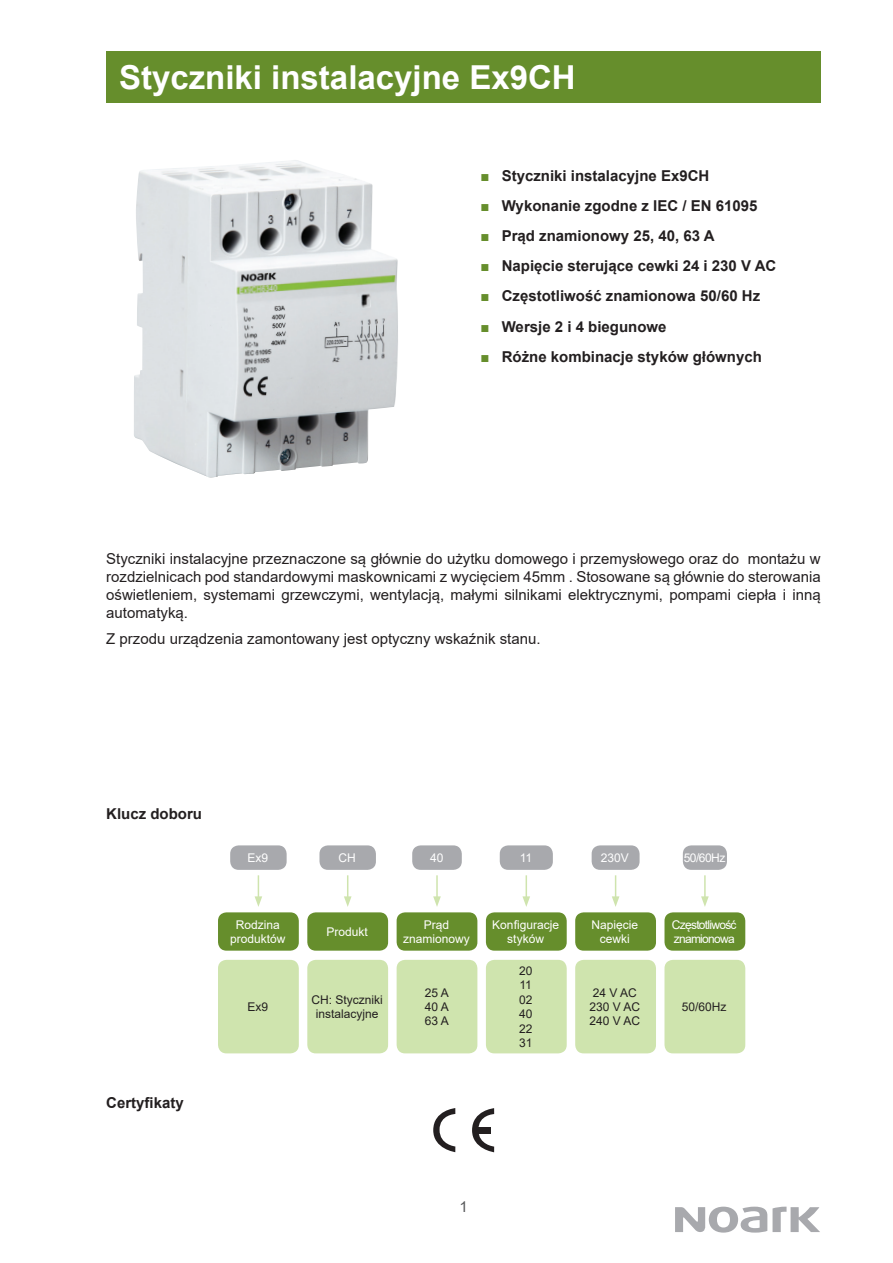
<style>
.page{position:relative;width:893px;height:1263px;background:#fff}
.page>*{position:absolute;margin:0;border:0;box-sizing:border-box;transform-origin:0 0}
.t1{font:700 33px "Arial";color:#fff}
.t2{font:15px/18px "Arial";color:#231f20;text-align:justify}
.t3{font:700 15px "Arial";color:#231f20}
.t4{font:15px "Arial";color:#57585a}
.t5{font:12px/14.4px "Arial";color:#fff;text-align:center}
.t6{font:12px/14.4px "Arial";color:#231f20;text-align:justify}
.t7{font:12px/14.4px "Arial";letter-spacing:-.06em;color:#fff}
.s1{color:#668e2c}
</style>
<div class="page">
<svg style="left:675px;top:1206px;width:145px;height:26px"></svg>
<div style="left:106px;top:51px;width:715px;height:51px;background:#668e2c"></div>
<div style="left:230px;top:845px;width:57px;height:25px;background:#a8a9ad;border-radius:9px"></div>
<div style="left:218px;top:912px;width:81px;height:39px;background:#668e2c;border-radius:9px"></div>
<div style="left:218px;top:960px;width:81px;height:93px;background:#cfe4ae;border-radius:9px"></div>
<div style="left:319px;top:845px;width:57px;height:25px;background:#a8a9ad;border-radius:9px"></div>
<div style="left:307px;top:912px;width:81px;height:39px;background:#668e2c;border-radius:9px"></div>
<div style="left:307px;top:960px;width:81px;height:93px;background:#cfe4ae;border-radius:9px"></div>
<div style="left:412px;top:845px;width:50px;height:25px;background:#a8a9ad;border-radius:9px"></div>
<div style="left:397px;top:912px;width:80px;height:39px;background:#668e2c;border-radius:9px"></div>
<div style="left:397px;top:960px;width:80px;height:93px;background:#cfe4ae;border-radius:9px"></div>
<div style="left:500px;top:845px;width:53px;height:25px;background:#a8a9ad;border-radius:9px"></div>
<div style="left:486px;top:912px;width:81px;height:39px;background:#668e2c;border-radius:9px"></div>
<div style="left:486px;top:960px;width:81px;height:93px;background:#cfe4ae;border-radius:9px"></div>
<svg style="left:255px;top:875px;width:7px;height:32px"></svg>
<svg style="left:344px;top:875px;width:8px;height:32px"></svg>
<hr style="left:436px;top:875px;width:2px;height:24px;background:#cfe4ae">
<svg style="left:433px;top:896px;width:8px;height:11px"></svg>
<svg style="left:522px;top:875px;width:8px;height:32px"></svg>
<div style="left:592px;top:845px;width:48px;height:25px;background:#a8a9ad;border-radius:9px"></div>
<div style="left:575px;top:912px;width:81px;height:39px;background:#668e2c;border-radius:9px"></div>
<div style="left:575px;top:960px;width:81px;height:93px;background:#cfe4ae;border-radius:9px"></div>
<div style="left:683px;top:845px;width:44px;height:25px;background:#a8a9ad;border-radius:9px"></div>
<div style="left:664px;top:912px;width:81px;height:39px;background:#668e2c;border-radius:9px"></div>
<div style="left:664px;top:960px;width:81px;height:93px;background:#cfe4ae;border-radius:9px"></div>
<svg style="left:612px;top:875px;width:7px;height:32px"></svg>
<hr style="left:704px;top:875px;width:2px;height:24px;background:#cfe4ae">
<svg style="left:701px;top:896px;width:8px;height:11px"></svg>
<svg style="left:433px;top:1108px;width:22px;height:44px"></svg>
<svg style="left:472px;top:1108px;width:22px;height:44px"></svg>
<div style="left:477px;top:1127px;width:14px;height:6px;background:#231f20"></div>
<img style="left:134px;top:160px;width:264px;height:318px">
<h1 class="t1" style="left:119px;top:54px;width:458px">Styczniki instalacyjne Ex9CH</h1>
<p class="t3" style="left:480px;top:165px;width:230px"><span class="s1">■</span> Styczniki instalacyjne Ex9CH</p>
<p class="t3" style="left:480px;top:195px;width:278px"><span class="s1">■</span> Wykonanie zgodne z IEC / EN 61095</p>
<p class="t3" style="left:480px;top:225px;width:236px"><span class="s1">■</span> Prąd znamionowy 25, 40, 63 A</p>
<p class="t3" style="left:480px;top:255px;width:297px"><span class="s1">■</span> Napięcie sterujące cewki 24 i 230 V AC</p>
<p class="t3" style="left:480px;top:286px;width:281px"><span class="s1">■</span> Częstotliwość znamionowa 50/60 Hz</p>
<p class="t3" style="left:480px;top:316px;width:188px"><span class="s1">■</span> Wersje 2 i 4 biegunowe</p>
<p class="t3" style="left:480px;top:346px;width:283px"><span class="s1">■</span> Różne kombinacje styków głównych</p>
<p class="t2" style="left:106px;top:549px;width:716px">Styczniki instalacyjne przeznaczone są głównie do użytku domowego i przemysłowego oraz do montażu w rozdzielnicach pod standardowymi maskownicami z wycięciem 45mm . Stosowane są głównie do sterowania oświetleniem, systemami grzewczymi, wentylacją, małymi silnikami elektrycznymi, pompami ciepła i inną automatyką.</p>
<p class="t2" style="left:106px;top:630px;width:436px">Z przodu urządzenia zamontowany jest optyczny wskaźnik stanu.</p>
<p class="t3" style="left:106px;top:803px;width:97px">Klucz doboru</p>
<p class="t3" style="left:106px;top:1092px;width:79px">Certyfikaty</p>
<p class="t5" style="left:248px;top:850px;width:22px">Ex9</p>
<p class="t5" style="left:230px;top:917px;width:57px">Rodzina produktów</p>
<p class="t6" style="left:247px;top:999px;width:22px">Ex9</p>
<p class="t5" style="left:339px;top:850px;width:19px">CH</p>
<p class="t5" style="left:430px;top:850px;width:15px">40</p>
<p class="t5" style="left:326px;top:924px;width:43px">Produkt</p>
<p class="t6" style="left:311px;top:992px;width:73px;text-align:center">CH: Styczniki instalacyjne</p>
<p class="t5" style="left:403px;top:917px;width:68px">Prąd znamionowy</p>
<p class="t6" style="left:425px;top:985px;width:26px">25 A 40 A 63 A</p>
<p class="t5" style="left:520px;top:850px;width:14px">11</p>
<p class="t5" style="left:492px;top:917px;width:68px">Konfiguracje styków</p>
<p class="t6" style="left:519px;top:963px;width:15px">20<br>11<br>02<br>40<br>22<br>31</p>
<p class="t5" style="left:601px;top:850px;width:30px">230V</p>
<p class="t5" style="left:592px;top:917px;width:48px">Napięcie cewki</p>
<p class="t6" style="left:590px;top:985px;width:52px;text-align:left">24 V AC<br>230 V AC<br>240 V AC</p>
<p class="t5" style="left:684px;top:850px;width:43px">50/60Hz</p>
<p class="t7" style="left:672px;top:917px;width:66px">Częstotliwość znamionowa</p>
<p class="t6" style="left:682px;top:999px;width:46px">50/60Hz</p>
<p class="t4" style="left:459px;top:1197px;width:10px">1</p>
</div>
